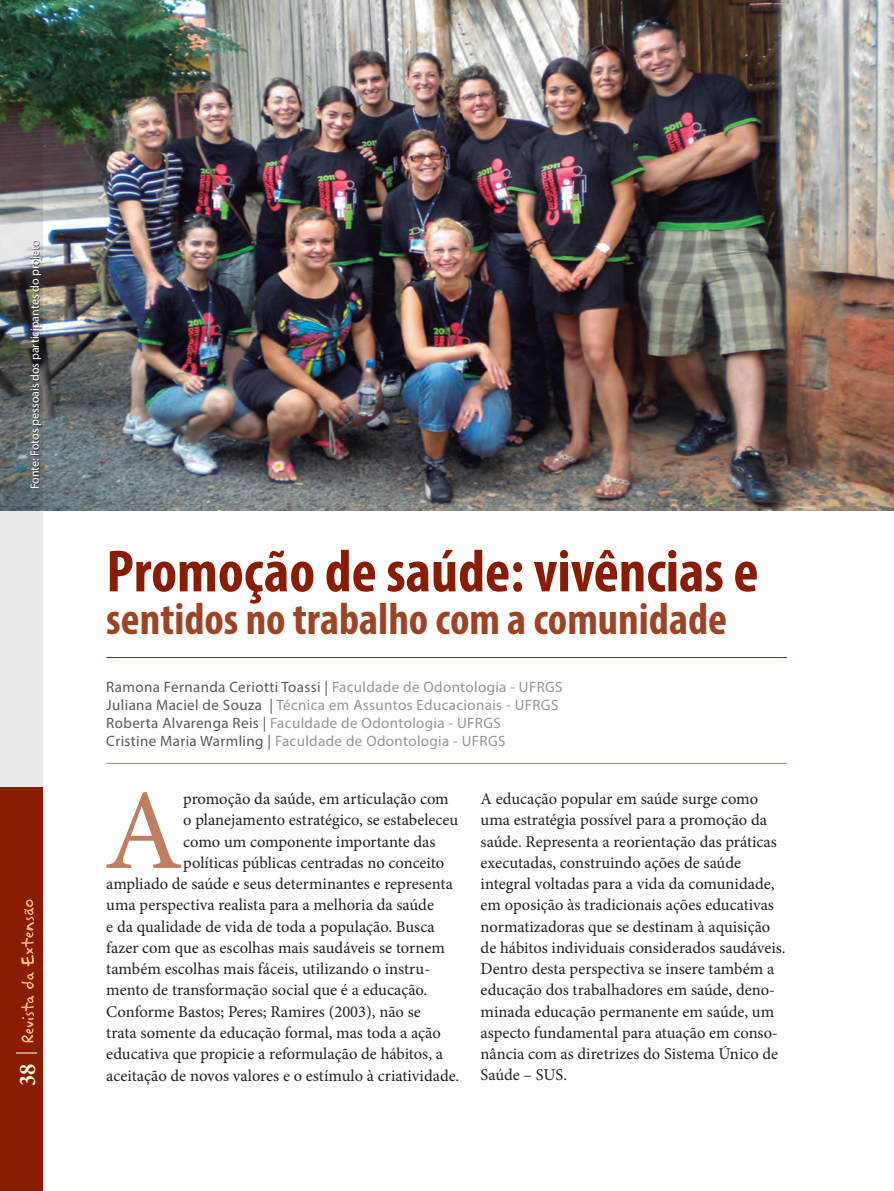
<style>
.page{position:relative;width:894px;height:1191px;background:#fff}
.page>*{position:absolute;margin:0;border:0;box-sizing:border-box;transform-origin:0 0}
.t1{font:114.6px "Minion Pro";color:#c17d61}
.t2{font:700 condensed 60px "Myriad Pro";color:#891c02}
.t3{font:700 condensed 45px "Myriad Pro";color:#9e4425}
.t4{font:700 condensed 24px "Minion Pro";color:#fef8dd}
.t5{font:16.5px/21.3px "Minion Pro";color:#231f20}
.t6{font:15px/18px "Myriad Pro";letter-spacing:.025em;color:#939598}
.t7{font:12px "Myriad Pro";color:#fff}
.s1{color:#57585a}
</style>
<div class="page">
<img style="left:42px;top:0;width:851px;height:510px">
<img style="left:0;top:0;width:42px;height:787px">
<div style="left:0;top:787px;width:42px;height:403px;background:#891c02"></div>
<hr style="left:106px;top:657px;width:681px;height:1px;background:#891c02">
<hr style="left:106px;top:763px;width:681px;height:1px;background:#c17d61">
<div style="left:31px;top:240px;width:11px;height:249px;background:#231f20;opacity:.75"></div>
<svg style="left:16px;top:1052px;width:21px;height:1px"></svg>
<svg style="left:21px;top:995px;width:13px;height:47px"></svg>
<svg style="left:21px;top:899px;width:13px;height:89px"></svg>
<p class="t7" style="left:27px;top:489px;width:251px;rotate:-90deg">Fonte: Fotos pessoais dos participantes do projeto</p>
<h3 class="t4" style="left:11px;top:1085px;width:24px;rotate:-90deg">38</h3>
<h2 class="t2" style="left:106px;top:534px;width:653px">Promoção de saúde: vivências e</h2>
<h3 class="t3" style="left:106px;top:590px;width:622px">sentidos no trabalho com a comunidade</h3>
<p class="t6" style="left:106px;top:677px;width:458px"><span class="s1">Ramona Fernanda Ceriotti Toassi |</span> Faculdade de Odontologia - UFRGS <span class="s1">Juliana Maciel de Souza |</span> Técnica em Assuntos Educacionais - UFRGS <span class="s1">Roberta Alvarenga Reis |</span> Faculdade de Odontologia - UFRGS<br><span class="s1">Cristine Maria Warmling |</span> Faculdade de Odontologia - UFRGS</p>
<h1 class="t1" style="left:104px;top:754px;width:81px">A</h1>
<p class="t5" style="left:183px;top:788px;width:267px">promoção da saúde, em articulação com</p>
<p class="t5" style="left:183px;top:809px;width:277px">o planejamento estratégico, se estabeleceu</p>
<p class="t5" style="left:183px;top:830px;width:254px">como um componente importante das</p>
<p class="t5" style="left:183px;top:852px;width:262px">políticas públicas centradas no conceito</p>
<p class="t5" style="left:106px;top:873px;width:348px">ampliado de saúde e seus determinantes e representa</p>
<p class="t5" style="left:106px;top:894px;width:329px">uma perspectiva realista para a melhoria da saúde</p>
<p class="t5" style="left:106px;top:915px;width:330px">e da qualidade de vida de toda a população. Busca</p>
<p class="t5" style="left:106px;top:937px;width:340px">fazer com que as escolhas mais saudáveis se tornem</p>
<p class="t5" style="left:106px;top:958px;width:325px">também escolhas mais fáceis, utilizando o instru-</p>
<p class="t5" style="left:106px;top:979px;width:322px">mento de transformação social que é a educação.</p>
<p class="t5" style="left:106px;top:1000px;width:316px">Conforme Bastos; Peres; Ramires (2003), não se</p>
<p class="t5" style="left:106px;top:1022px;width:336px">trata somente da educação formal, mas toda a ação</p>
<p class="t5" style="left:106px;top:1043px;width:338px">educativa que propicie a reformulação de hábitos, a</p>
<p class="t5" style="left:106px;top:1064px;width:354px">aceitação de novos valores e o estímulo à criatividade.</p>
<p class="t5" style="left:480px;top:788px;width:306px">A educação popular em saúde surge como uma estratégia possível para a promoção da saúde. Representa a reorientação das práticas executadas, construindo ações de saúde integral voltadas para a vida da comunidade, em oposição às tradicionais ações educativas normatizadoras que se destinam à aquisição de hábitos individuais considerados saudáveis.<br>Dentro desta perspectiva se insere também a educação dos trabalhadores em saúde, deno&shy;minada educação permanente em saúde, um aspecto fundamental para atuação em conso&shy;nância com as diretrizes do Sistema Único de Saúde – SUS.</p>
</div>
